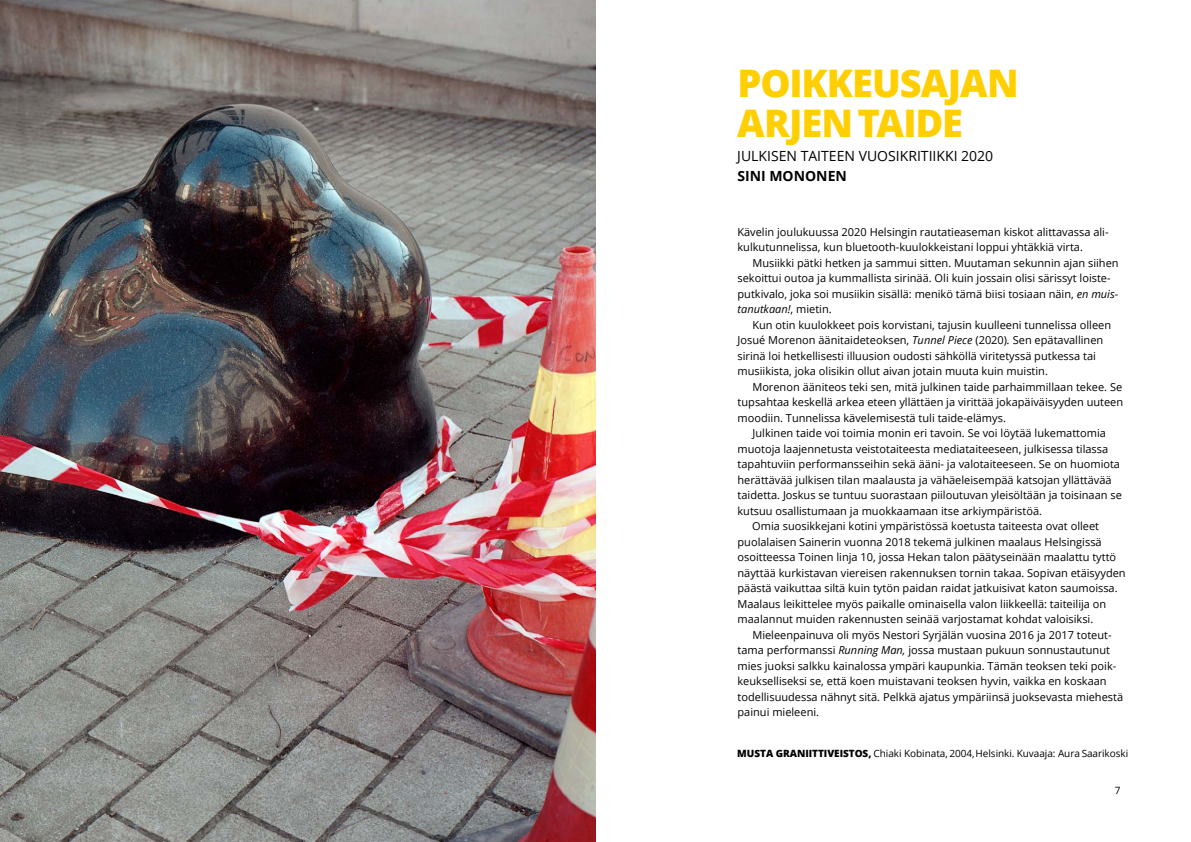
<style>
.page{position:relative;width:1191px;height:842px;background:#fff}
.page>*{position:absolute;margin:0;border:0;box-sizing:border-box;transform-origin:0 0}
.t1{font:800 38px/40px "Open Sans";letter-spacing:-.025em;color:#ffcf02}
.allekirjoitus{font:14px "Open Sans";color:#000}
.allekirjoitus-2{font:700 14px "Open Sans";color:#000}
.Leipäteksti{font:11px/15.5px "Open Sans";color:#000}
.Leipäteksti_eka{font:11px/15.5px "Open Sans";color:#000}
.kuvateksti{font:10px "Open Sans";letter-spacing:-.005em;color:#000}
.s1{font-style:italic}
.s2{font-weight:800}
</style>
<div class="page">
<img style="left:0;top:0;width:595px;height:842px">
<h1 class="t1" style="left:737px;top:61px;width:283px">POIKKEUSAJAN<br>ARJENTAIDE</h1>
<h1 class="allekirjoitus" style="left:737px;top:146px;width:257px">JULKISEN TAITEEN VUOSIKRITIIKKI 2020</h1>
<h1 class="allekirjoitus-2" style="left:737px;top:166px;width:111px">SINI MONONEN</h1>
<p class="Leipäteksti_eka" style="left:737px;top:223px;width:373px">Kävelin joulukuussa 2020 Helsingin rautatieaseman kiskot alittavassa ali&shy;kulkutunnelissa, kun bluetooth-kuulokkeistani loppui yhtäkkiä virta.</p>
<p class="Leipäteksti" style="left:737px;top:254px;width:382px;text-indent:15px">Musiikki pätki hetken ja sammui sitten. Muutaman sekunnin ajan siihen sekoittui outoa ja kummallista sirinää. Oli kuin jossain olisi särissyt loiste&shy;putkivalo, joka soi musiikin sisällä: menikö tämä biisi tosiaan näin, <span class="s1">en muis&shy;tanutkaan!</span>, mietin.</p>
<p class="Leipäteksti" style="left:737px;top:316px;width:375px;text-indent:15px">Kun otin kuulokkeet pois korvistani, tajusin kuulleeni tunnelissa olleen Josué Morenon äänitaideteoksen, <span class="s1">Tunnel Piece</span> (2020)<span class="s1">.</span> Sen epätavallinen sirinä loi hetkellisesti illuusion oudosti sähköllä viritetyssä putkessa tai musiikista, joka olisikin ollut aivan jotain muuta kuin muistin.</p>
<p class="Leipäteksti" style="left:737px;top:378px;width:387px;text-align:justify;text-indent:15px">Morenon ääniteos teki sen, mitä julkinen taide parhaimmillaan tekee. Se tupsahtaa keskellä arkea eteen yllättäen ja virittää jokapäiväisyyden uuteen moodiin. Tunnelissa kävelemisestä tuli taide-elämys.</p>
<p class="Leipäteksti" style="left:737px;top:425px;width:386px;text-indent:15px">Julkinen taide voi toimia monin eri tavoin. Se voi löytää lukemattomia muotoja laajennetusta veistotaiteesta mediataiteeseen, julkisessa tilassa tapahtuviin performansseihin sekä ääni- ja valotaiteeseen. Se on huomiota herättävää julkisen tilan maalausta ja vähäeleisempää katsojan yllättävää taidetta. Joskus se tuntuu suorastaan piiloutuvan yleisöltään ja toisinaan se kutsuu osallistumaan ja muokkaamaan itse arkiympäristöä.</p>
<p class="Leipäteksti" style="left:737px;top:518px;width:390px;text-indent:15px">Omia suosikkejani kotini ympäristössä koetusta taiteesta ovat olleet puolalaisen Sainerin vuonna 2018 tekemä julkinen maalaus Helsingissä osoitteessa Toinen linja 10, jossa Hekan talon päätyseinään maalattu tyttö näyttää kurkistavan viereisen rakennuksen tornin takaa. Sopivan etäisyyden päästä vaikuttaa siltä kuin tytön paidan raidat jatkuisivat katon saumoissa.<br>Maalaus leikittelee myös paikalle ominaisella valon liikkeellä: taiteilija on maalannut muiden rakennusten seinää varjostamat kohdat valoisiksi.</p>
<p class="Leipäteksti" style="left:737px;top:626px;width:387px;text-indent:15px">Mieleenpainuva oli myös Nestori Syrjälän vuosina 2016 ja 2017 toteut&shy;tama performanssi <span class="s1">Running Man,</span> jossa mustaan pukuun sonnustautunut mies juoksi salkku kainalossa ympäri kaupunkia. Tämän teoksen teki poik&shy;keukselliseksi se, että koen muistavani teoksen hyvin, vaikka en koskaan todellisuudessa nähnyt sitä. Pelkkä ajatus ympäriinsä juoksevasta miehestä painui mieleeni.</p>
<p class="kuvateksti" style="left:737px;top:746px;width:392px"><span class="s2">MUSTA GRANIITTIVEISTOS,</span> Chiaki Kobinata, 2004, Helsinki. Kuvaaja: Aura Saarikoski</p>
<p class="kuvateksti" style="left:1114px;top:783px;width:7px">7</p>
</div>
